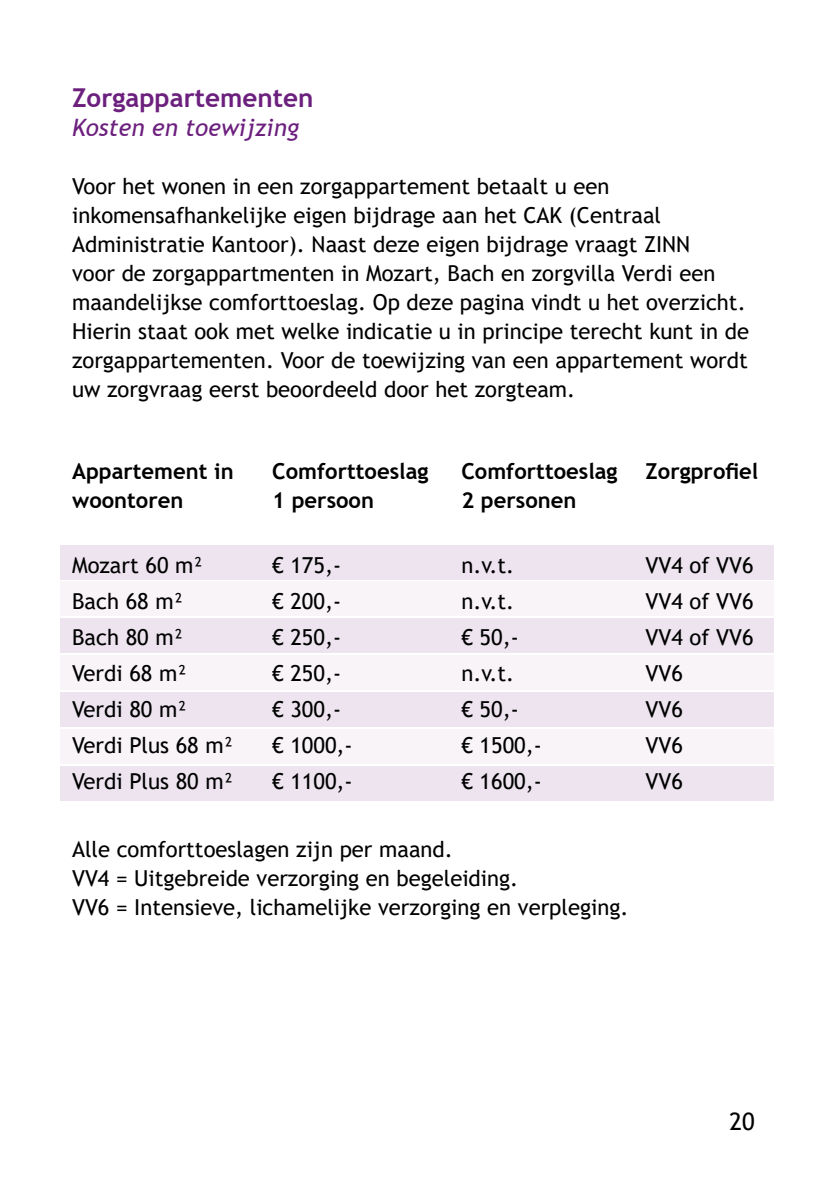
<style>
.page{position:relative;width:840px;height:1191px;background:#fff}
.page>*{position:absolute;margin:0;border:0;box-sizing:border-box;transform-origin:0 0}
.t1{font:700 26px "Trebuchet MS";color:#6c207e}
.t2{font:italic 24px "Trebuchet MS";color:#6c207e}
.t3{font:24px "Trebuchet MS";color:#000}
.t4{font:22px/36px "Trebuchet MS";color:#000}
.t5{font:700 22px/29px "Trebuchet MS";color:#000}
</style>
<div class="page">
<div style="left:61px;top:582px;width:712px;height:34px;background:#f8f4f8"></div>
<div style="left:61px;top:545px;width:712px;height:34px;background:#ede4ef"></div>
<div style="left:61px;top:655px;width:712px;height:34px;background:#f8f4f8"></div>
<div style="left:61px;top:619px;width:712px;height:34px;background:#ede4ef"></div>
<div style="left:61px;top:729px;width:712px;height:34px;background:#f8f4f8"></div>
<div style="left:61px;top:692px;width:712px;height:34px;background:#ede4ef"></div>
<div style="left:61px;top:766px;width:712px;height:34px;background:#ede4ef"></div>
<p class="t1" style="left:72px;top:82px;width:243px">Zorgappartementen</p>
<p class="t2" style="left:72px;top:113px;width:228px">Kosten en toewijzing</p>
<p class="t4" style="left:72px;top:171px;width:678px;line-height:29px">Voor het wonen in een zorgappartement betaalt u een inkomensafhankelijke eigen bijdrage aan het CAK (Centraal Administratie Kantoor). Naast deze eigen bijdrage vraagt ZINN<br>voor de zorgappartmenten in Mozart, Bach en zorgvilla Verdi een maandelijkse comforttoeslag. Op deze pagina vindt u het overzicht.<br>Hierin staat ook met welke indicatie u in principe terecht kunt in de zorgappartementen. Voor de toewijzing van een appartement wordt uw zorgvraag eerst beoordeeld door het zorgteam.</p>
<p class="t5" style="left:72px;top:456px;width:163px">Appartement in woontoren</p>
<p class="t4" style="left:72px;top:547px;width:163px">Mozart 60 m²<br>Bach 68 m²<br>Bach 80 m²<br>Verdi 68 m²<br>Verdi 80 m²<br>Verdi Plus 68 m²<br>Verdi Plus 80 m²</p>
<p class="t5" style="left:272px;top:456px;width:158px">Comforttoeslag<br>1 persoon</p>
<p class="t4" style="left:272px;top:547px;width:82px">€ 175,- € 200,- € 250,- € 250,- € 300,- € 1000,- € 1100,-</p>
<p class="t5" style="left:461px;top:456px;width:158px">Comforttoeslag<br>2 personen</p>
<p class="t4" style="left:461px;top:546px;width:82px">n.v.t. n.v.t.<br>€ 50,- n.v.t.<br>€ 50,-<br>€ 1500,- € 1600,-</p>
<p class="t4" style="left:72px;top:834px;width:557px;line-height:29px">Alle comforttoeslagen zijn per maand.<br>VV4 = Uitgebreide verzorging en begeleiding.<br>VV6 = Intensieve, lichamelijke verzorging en verpleging.</p>
<p class="t5" style="left:645px;top:456px;width:114px">Zorgprofiel</p>
<p class="t4" style="left:645px;top:546px;width:109px">VV4 of VV6<br>VV4 of VV6<br>VV4 of VV6<br>VV6<br>VV6<br>VV6<br>VV6</p>
<p class="t3" style="left:729px;top:1106px;width:27px">20</p>
</div>
